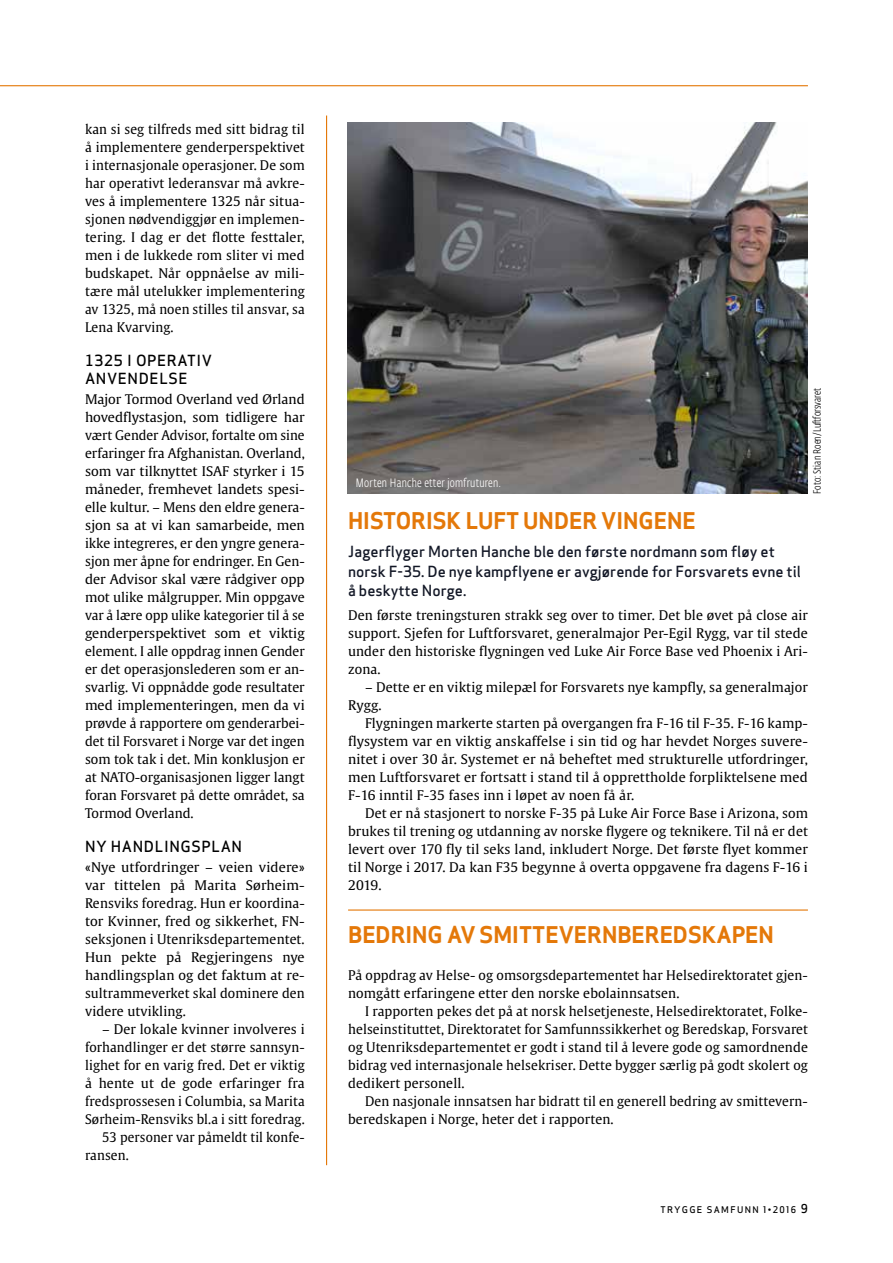
<style>
.page{position:relative;width:893px;height:1263px;background:#fff}
.page>*{position:absolute;margin:0;border:0;box-sizing:border-box;transform-origin:0 0}
.t1{font:22.5px "Apex Sans Bold T";color:#e47809}
.t2{font:15px/19.5px "Apex Sans Medium T";color:#121726}
.t3{font:15px/18px "Apex Sans Medium T";letter-spacing:.04em;color:#000}
.t4{font:13.2px/18px "Gulliver Regular Roman";letter-spacing:.01em;color:#000;text-align:justify}
.t5{font:13.2px "Gulliver Regular Roman";letter-spacing:.01em;color:#000;scale:.96 1}
.t6{font:300 12px "Fedra Sans Cond Alt Std";letter-spacing:.025em;color:#fff}
.t7{font:300 10.5px "Fedra Sans Cond Alt Std";color:#000}
.t8{font:9px "Apex Sans Medium C";letter-spacing:.15em;color:#000}
.s1{font-size:12px}
</style>
<div class="page">
<hr style="left:0;top:85px;width:808px;height:1px;background:#e47809">
<img style="left:347px;top:123px;width:461px;height:371px">
<hr style="left:348px;top:909px;width:460px;height:2px;background:#e47809">
<hr style="left:326px;top:116px;width:1px;height:1049px;background:#e47809">
<p class="t4" style="left:85px;top:120px;width:221px">kan si seg tilfreds med sitt bidrag til å implementere genderperspektivet i internasjonale operasjoner. De som har operativt lederansvar må avkre&shy;ves å implementere 1325 når situa&shy;sjonen nødvendiggjør en implemen&shy;tering. I dag er det flotte festtaler, men i de lukkede rom sliter vi med budskapet. Når oppnåelse av mili&shy;tære mål utelukker implementering av 1325, må noen stilles til ansvar, sa Lena Kvarving.</p>
<p class="t3" style="left:85px;top:351px;width:129px">1325 I OPERATIV<br>ANVENDELSE</p>
<p class="t4" style="left:85px;top:390px;width:221px">Major Tormod Overland ved Ørland hovedflystasjon, som tidligere har vært Gender Advisor, fortalte om sine erfaringer fra Afghanistan. Overland, som var tilknyttet ISAF styrker i 15 måneder, fremhevet landets spesi&shy;elle kultur. – Mens den eldre genera&shy;sjon sa at vi kan samarbeide, men ikke integreres, er den yngre genera&shy;sjon mer åpne for endringer. En Gen&shy;der Advisor skal være rådgiver opp mot ulike målgrupper. Min oppgave var å lære opp ulike kategorier til å se genderperspektivet som et viktig element. I alle oppdrag innen Gender er det operasjonslederen som er an&shy;svarlig. Vi oppnådde gode resultater med implementeringen, men da vi prøvde å rapportere om genderarbei&shy;det til Forsvaret i Norge var det ingen som tok tak i det. Min konklusjon er at NATO-organisasjonen ligger langt foran Forsvaret på dette området, sa Tormod Overland.</p>
<p class="t3" style="left:85px;top:837px;width:159px">NY HANDLINGSPLAN</p>
<p class="t4" style="left:85px;top:858px;width:221px">«Nye utfordringer – veien videre» var tittelen på Marita Sørheim-Rensviks foredrag. Hun er koordina&shy;tor Kvinner, fred og sikkerhet, FN&shy;seksjonen i Utenriksdepartementet.<br>Hun pekte på Regjeringens nye handlingsplan og det faktum at re&shy;sultrammeverket skal dominere den videre utvikling.</p>
<p class="t4" style="left:102px;top:1020px;width:204px">– Der lokale kvinner involveres i</p>
<p class="t4" style="left:85px;top:1038px;width:221px">forhandlinger er det større sannsyn-</p>
<p class="t4" style="left:85px;top:1056px;width:221px">lighet for en varig fred. Det er viktig</p>
<p class="t4" style="left:85px;top:1074px;width:221px">å hente ut de gode erfaringer fra</p>
<p class="t4" style="left:85px;top:1092px;width:221px">fredsprossesen i Columbia, sa Marita</p>
<p class="t4" style="left:85px;top:1110px;width:221px">Sørheim-Rensviks bl.a i sitt foredrag.</p>
<p class="t5" style="left:102px;top:1128px;width:213px">53 personer var påmeldt til konfe-</p>
<p class="t4" style="left:85px;top:1146px;width:45px">ransen.</p>
<p class="t6" style="left:356px;top:476px;width:147px">Morten Hanche etter jomfruturen.</p>
<p class="t7" style="left:811px;top:494px;width:107px;rotate:-90deg">Foto: Stian Roen/Luftforsvaret</p>
<h1 class="t1" style="left:348px;top:506px;width:349px">HISTORISK LUFT UNDER VINGENE</h1>
<p class="t2" style="left:348px;top:542px;width:454px">Jagerflyger Morten Hanche ble den første nordmann som fløy et norsk F-35. De nye kampflyene er avgjørende for Forsvarets evne til å beskytte Norge.</p>
<p class="t4" style="left:348px;top:606px;width:461px">Den første treningsturen strakk seg over to timer. Det ble øvet på close air support. Sjefen for Luftforsvaret, generalmajor Per-Egil Rygg, var til stede under den historiske flygningen ved Luke Air Force Base ved Phoenix i Ari&shy;zona.</p>
<p class="t4" style="left:348px;top:678px;width:461px;text-indent:17px">– Dette er en viktig milepæl for Forsvarets nye kampfly, sa generalmajor<br>Rygg.</p>
<p class="t4" style="left:348px;top:714px;width:461px;text-indent:17px">Flygningen markerte starten på overgangen fra F-16 til F-35. F-16 kamp&shy;flysystem var en viktig anskaffelse i sin tid og har hevdet Norges suvere&shy;nitet i over 30 år. Systemet er nå beheftet med strukturelle utfordringer, men Luftforsvaret er fortsatt i stand til å opprettholde forpliktelsene med F-16 inntil F-35 fases inn i løpet av noen få år.</p>
<p class="t4" style="left:348px;top:804px;width:461px;text-indent:17px">Det er nå stasjonert to norske F-35 på Luke Air Force Base i Arizona, som brukes til trening og utdanning av norske flygere og teknikere. Til nå er det levert over 170 fly til seks land, inkludert Norge. Det første flyet kommer til Norge i 2017. Da kan F35 begynne å overta oppgavene fra dagens F-16 i 2019.</p>
<h1 class="t1" style="left:348px;top:920px;width:427px">BEDRING AV SMITTEVERNBEREDSKAPEN</h1>
<p class="t4" style="left:348px;top:966px;width:461px">På oppdrag av Helse- og omsorgsdepartementet har Helsedirektoratet gjen&shy;nomgått erfaringene etter den norske ebolainnsatsen.</p>
<p class="t4" style="left:348px;top:1002px;width:461px;text-indent:17px">I rapporten pekes det på at norsk helsetjeneste, Helsedirektoratet, Folke&shy;helseinstituttet, Direktoratet for Samfunnssikkerhet og Beredskap, Forsvaret og Utenriksdepartementet er godt i stand til å levere gode og samordnende bidrag ved internasjonale helsekriser. Dette bygger særlig på godt skolert og dedikert personell.</p>
<p class="t4" style="left:348px;top:1092px;width:461px;text-indent:17px">Den nasjonale innsatsen har bidratt til en generell bedring av smittevern&shy;beredskapen i Norge, heter det i rapporten.</p>
<p class="t8" style="left:660px;top:1204px;width:149px">TRYGGE SAMFUNN 1•2016 <span class="s1">9</span></p>
</div>
